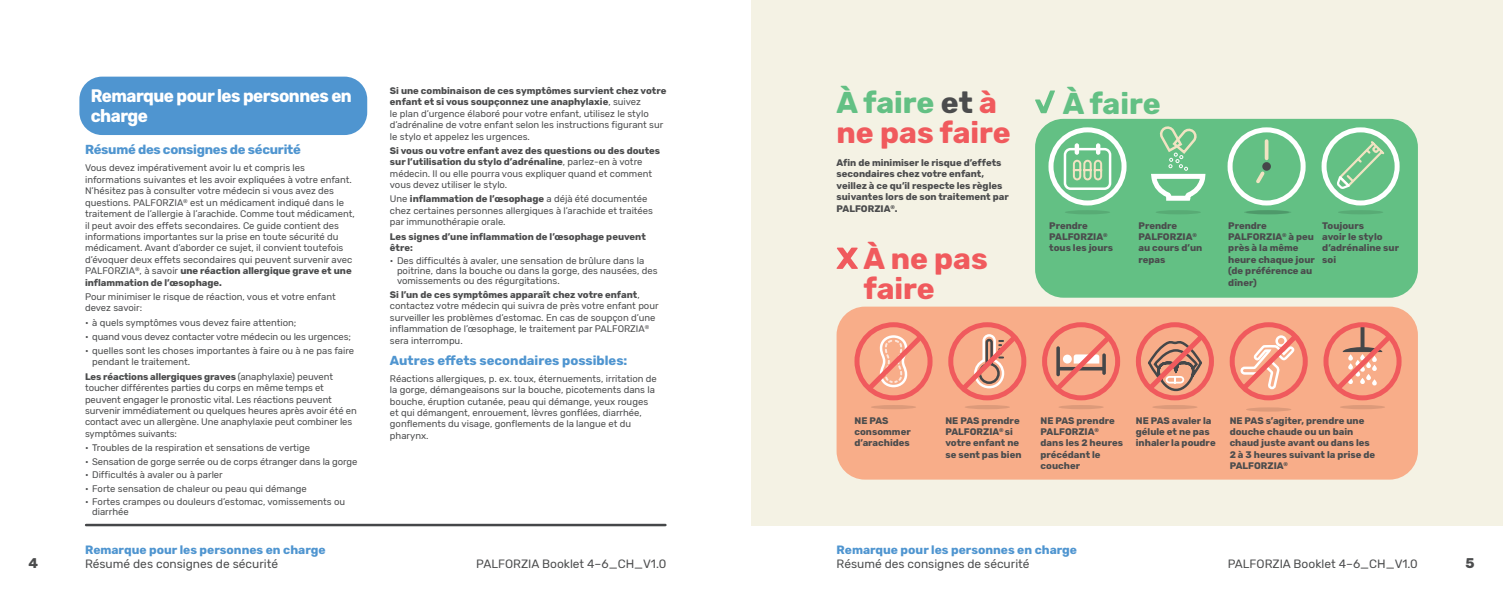
<style>
.page{position:relative;width:1503px;height:596px;background:#fff}
.page>*{position:absolute;margin:0;border:0;box-sizing:border-box;transform-origin:0 0}
.Notes_Heading{font:700 30px/30px "Rubik";color:#f05a5d}
.Notes_Heading-2{font:700 30px "Rubik";color:#63c084}
.Section_headings_loz{font:700 18px/20px "Rubik";letter-spacing:-.03em;color:#fff;scale:.94 1}
.t1{font:700 14px "Rubik";color:#4b4c4d}
.Notes_sub_head{font:700 13px "Rubik";letter-spacing:-.005em;color:#4f95d0}
._12pt_Rubik_Regular{font:12px "Rubik";color:#4b4c4d}
._12pt_Rubik_Regular-2{font:700 12px "Rubik";color:#4f95d0}
._9_5pt_Rubik_Regular{font:9.5px/11.4px "Rubik";color:#4b4c4d}
._9_5pt_Rubik_Regular-2{font:700 9.5px/11.4px "Rubik";color:#4b4c4d}
.s1{font-weight:700}
.s2{color:#63c084}
.s3{color:#4b4c4d}
</style>
<div class="page">
<hr style="left:86px;top:523px;width:579px;height:3px;background:#454749">
<div style="left:751px;top:0;width:751px;height:524px;background:#f4f2e4"></div>
<div style="left:836px;top:306px;width:581px;height:173px;background:#f8ad89;border-radius:28px"></div>
<div style="left:79px;top:77px;width:288px;height:58px;background:#4f95d0;border-radius:23px"></div>
<div style="left:1035px;top:119px;width:382px;height:178px;background:#63c084;border-radius:28px"></div>
<svg style="left:1334px;top:139px;width:52px;height:52px"></svg>
<hr style="left:1155px;top:210px;width:45px;height:4px;background:#58ab75;border-radius:50%">
<hr style="left:964px;top:405px;width:46px;height:4px;background:#dd9a7a;border-radius:50%">
<hr style="left:1339px;top:405px;width:46px;height:4px;background:#dd9a7a;border-radius:50%">
<hr style="left:1064px;top:210px;width:46px;height:4px;background:#58ab75;border-radius:50%">
<hr style="left:870px;top:405px;width:46px;height:4px;background:#dd9a7a;border-radius:50%">
<svg style="left:1246px;top:407px;width:45px;height:4px"></svg>
<svg style="left:1243px;top:210px;width:46px;height:4px"></svg>
<hr style="left:1058px;top:405px;width:45px;height:4px;background:#dd9a7a;border-radius:50%">
<hr style="left:1337px;top:210px;width:46px;height:4px;background:#58ab75;border-radius:50%">
<hr style="left:1152px;top:405px;width:45px;height:4px;background:#dd9a7a;border-radius:50%">
<svg style="left:1151px;top:126px;width:55px;height:75px"></svg>
<div style="left:1048px;top:127px;width:78px;height:78px;border:5px solid #fff;border-radius:50%"></div>
<div style="left:1321px;top:127px;width:78px;height:78px;border:5px solid #fff;border-radius:50%"></div>
<div style="left:1227px;top:127px;width:78px;height:78px;border:5px solid #fff;border-radius:50%"></div>
<svg style="left:1072px;top:159px;width:31px;height:22px"></svg>
<div style="left:1063px;top:148px;width:48px;height:42px;border:2px solid #fff;border-radius:6px"></div>
<div style="left:1074px;top:143px;width:5px;height:12px;background:#fff;border-radius:2px"></div>
<div style="left:1095px;top:143px;width:5px;height:12px;background:#fff;border-radius:2px"></div>
<div style="left:1262px;top:162px;width:8px;height:9px;background:#454749;border-radius:50%"></div>
<svg style="left:1256px;top:168px;width:11px;height:16px"></svg>
<svg style="left:1264px;top:141px;width:4px;height:17px"></svg>
<div style="left:1042px;top:322px;width:78px;height:78px;border:5px solid #f05a5d;border-radius:50%"></div>
<svg style="left:1051px;top:332px;width:63px;height:62px"></svg>
<div style="left:1229px;top:322px;width:78px;height:78px;border:5px solid #f05a5d;border-radius:50%"></div>
<svg style="left:1238px;top:331px;width:62px;height:62px"></svg>
<svg style="left:1331px;top:326px;width:62px;height:69px"></svg>
<div style="left:948px;top:322px;width:78px;height:78px;border:5px solid #f05a5d;border-radius:50%"></div>
<svg style="left:957px;top:332px;width:63px;height:62px"></svg>
<div style="left:1135px;top:322px;width:78px;height:78px;border:5px solid #f05a5d;border-radius:50%"></div>
<svg style="left:1143px;top:332px;width:63px;height:63px"></svg>
<div style="left:854px;top:322px;width:78px;height:78px;border:5px solid #f05a5d;border-radius:50%"></div>
<svg style="left:863px;top:332px;width:62px;height:62px"></svg>
<div style="left:1323px;top:322px;width:78px;height:78px;border:5px solid #f05a5d;border-radius:50%"></div>
<svg style="left:836px;top:247px;width:21px;height:22px"></svg>
<svg style="left:1035px;top:90px;width:20px;height:23px"></svg>
<p class="Section_headings_loz" style="left:91px;top:86px;width:279px">Remarque pour les personnes en charge</p>
<p class="Notes_sub_head" style="left:85px;top:142px;width:217px">Résumé des consignes de sécurité</p>
<p class="_9_5pt_Rubik_Regular" style="left:85px;top:162px;width:271px">Vous devez impérativement avoir lu et compris les informations suivantes et les avoir expliquées à votre enfant.<br>N’hésitez pas à consulter votre médecin si vous avez des questions. PALFORZIA<sup>®</sup> est un médicament indiqué dans le traitement de l’allergie à l’arachide. Comme tout médicament, il peut avoir des effets secondaires. Ce guide contient des informations importantes sur la prise en toute sécurité du médicament. Avant d’aborder ce sujet, il convient toutefois d’évoquer deux effets secondaires qui peuvent survenir avec PALFORZIA<sup>®</sup>, à savoir <span class="s1">une réaction allergique grave et une inflammation de l’œsophage.</span></p>
<p class="_9_5pt_Rubik_Regular" style="left:85px;top:291px;width:252px">Pour minimiser le risque de réaction, vous et votre enfant devez savoir:</p>
<p class="_9_5pt_Rubik_Regular" style="left:85px;top:316px;width:213px">• à quels symptômes vous devez faire attention;</p>
<p class="_9_5pt_Rubik_Regular" style="left:85px;top:331px;width:267px">• quand vous devez contacter votre médecin ou les urgences;</p>
<p class="_9_5pt_Rubik_Regular" style="left:92px;top:345px;width:263px;text-indent:-7px">• quelles sont les choses importantes à faire ou à ne pas faire pendant le traitement.</p>
<p class="_9_5pt_Rubik_Regular" style="left:85px;top:370px;width:273px"><span class="s1">Les réactions allergiques graves</span> (anaphylaxie) peuvent toucher différentes parties du corps en même temps et peuvent engager le pronostic vital. Les réactions peuvent survenir immédiatement ou quelques heures après avoir été en contact avec un allergène. Une anaphylaxie peut combiner les symptômes suivants:</p>
<p class="_9_5pt_Rubik_Regular" style="left:85px;top:442px;width:227px">• Troubles de la respiration et sensations de vertige</p>
<p class="_9_5pt_Rubik_Regular" style="left:85px;top:456px;width:274px">• Sensation de gorge serrée ou de corps étranger dans la gorge</p>
<p class="_9_5pt_Rubik_Regular" style="left:85px;top:469px;width:139px">• Difficultés à avaler ou à parler</p>
<p class="_9_5pt_Rubik_Regular" style="left:85px;top:483px;width:223px">• Forte sensation de chaleur ou peau qui démange</p>
<p class="_9_5pt_Rubik_Regular" style="left:92px;top:497px;width:254px;line-height:10px;text-indent:-7px">• Fortes crampes ou douleurs d’estomac, vomissements ou diarrhée</p>
<p class="_9_5pt_Rubik_Regular" style="left:390px;top:85px;width:278px"><span class="s1">Si une combinaison de ces symptômes survient chez votre enfant et si vous soupçonnez une anaphylaxie</span>, suivez<br>le plan d’urgence élaboré pour votre enfant, utilisez le stylo d’adrénaline de votre enfant selon les instructions figurant sur le stylo et appelez les urgences.</p>
<p class="_9_5pt_Rubik_Regular" style="left:390px;top:145px;width:272px"><span class="s1">Si vous ou votre enfant avez des questions ou des doutes sur l’utilisation du stylo d’adrénaline</span>, parlez-en à votre médecin. Il ou elle pourra vous expliquer quand et comment vous devez utiliser le stylo.</p>
<p class="_9_5pt_Rubik_Regular" style="left:390px;top:193px;width:265px">Une <span class="s1">inflammation de l’œsophage</span> a déjà été documentée chez certaines personnes allergiques à l’arachide et traitées par immunothérapie orale.</p>
<p class="_9_5pt_Rubik_Regular-2" style="left:390px;top:230px;width:257px">Les signes d’une inflammation de l’œsophage peuvent être:</p>
<p class="_9_5pt_Rubik_Regular" style="left:397px;top:255px;width:262px;line-height:10px;text-indent:-7px">• Des difficultés à avaler, une sensation de brûlure dans la poitrine, dans la bouche ou dans la gorge, des nausées, des vomissements ou des régurgitations.</p>
<p class="_9_5pt_Rubik_Regular" style="left:390px;top:289px;width:270px"><span class="s1">Si l’un de ces symptômes apparaît chez votre enfant</span>, contactez votre médecin qui suivra de près votre enfant pour surveiller les problèmes d’estomac. En cas de soupçon d’une inflammation de l’œsophage, le traitement par PALFORZIA<sup>® </sup>sera interrompu.</p>
<p class="Notes_sub_head" style="left:390px;top:352px;width:239px">Autres effets secondaires possibles:</p>
<p class="_9_5pt_Rubik_Regular" style="left:390px;top:373px;width:268px">Réactions allergiques, p. ex. toux, éternuements, irritation de la gorge, démangeaisons sur la bouche, picotements dans la bouche, éruption cutanée, peau qui démange, yeux rouges et qui démangent, enrouement, lèvres gonflées, diarrhée, gonflements du visage, gonflements de la langue et du pharynx.</p>
<p class="Notes_Heading" style="left:836px;top:89px;width:176px"><span class="s2">À faire</span> <span class="s3">et</span> à ne pas faire</p>
<p class="_9_5pt_Rubik_Regular-2" style="left:836px;top:157px;width:174px">Afin de minimiser le risque d’effets secondaires chez votre enfant, veillez à ce qu’il respecte les règles suivantes lors de son traitement par<br>PALFORZIA<sup>®</sup>.</p>
<p class="Notes_Heading" style="left:863px;top:244px;width:126px">À ne pas faire</p>
<p class="Notes_Heading-2" style="left:1062px;top:86px;width:99px">À faire</p>
<p class="_9_5pt_Rubik_Regular-2" style="left:1049px;top:220px;width:66px">Prendre<br>PALFORZIA<sup>® </sup>tous les jours</p>
<p class="_9_5pt_Rubik_Regular-2" style="left:1138px;top:220px;width:65px">Prendre<br>PALFORZIA<sup>® </sup>au cours d’un repas</p>
<p class="_9_5pt_Rubik_Regular-2" style="left:1322px;top:220px;width:78px">Toujours<br>avoir le stylo d’adrénaline sur soi</p>
<p class="_9_5pt_Rubik_Regular-2" style="left:1228px;top:220px;width:88px">Prendre<br>PALFORZIA<sup>®</sup> à peu près à la même heure chaque jour (de préférence au dîner)</p>
<p class="_9_5pt_Rubik_Regular-2" style="left:854px;top:414px;width:58px">NE PAS consommer d’arachides</p>
<p class="_9_5pt_Rubik_Regular-2" style="left:1040px;top:414px;width:84px">NE PAS prendre<br>PALFORZIA<sup>® </sup>dans les 2 heures précédant le coucher</p>
<p class="_9_5pt_Rubik_Regular-2" style="left:1229px;top:414px;width:147px">NE PAS s’agiter, prendre une douche chaude ou un bain chaud juste avant ou dans les<br>2 à 3 heures suivant la prise de<br>PALFORZIA<sup>®</sup></p>
<p class="_9_5pt_Rubik_Regular-2" style="left:945px;top:414px;width:78px">NE PAS prendre<br>PALFORZIA<sup>®</sup> si votre enfant ne se sent pas bien</p>
<p class="_9_5pt_Rubik_Regular-2" style="left:1135px;top:414px;width:81px">NE PAS avaler la gélule et ne pas inhaler la poudre</p>
<p class="_12pt_Rubik_Regular-2" style="left:85px;top:542px;width:242px">Remarque pour les personnes en charge</p>
<p class="_12pt_Rubik_Regular" style="left:85px;top:556px;width:194px">Résumé des consignes de sécurité</p>
<p class="_12pt_Rubik_Regular-2" style="left:836px;top:542px;width:242px">Remarque pour les personnes en charge</p>
<p class="_12pt_Rubik_Regular" style="left:836px;top:556px;width:194px">Résumé des consignes de sécurité</p>
<h3 class="t1" style="left:28px;top:554px;width:11px">4</h3>
<p class="_12pt_Rubik_Regular" style="left:476px;top:556px;width:192px">PALFORZIA Booklet 4–6_CH_V1.0</p>
<p class="_12pt_Rubik_Regular" style="left:1227px;top:556px;width:192px">PALFORZIA Booklet 4–6_CH_V1.0</p>
<h3 class="t1" style="left:1465px;top:554px;width:11px">5</h3>
</div>
